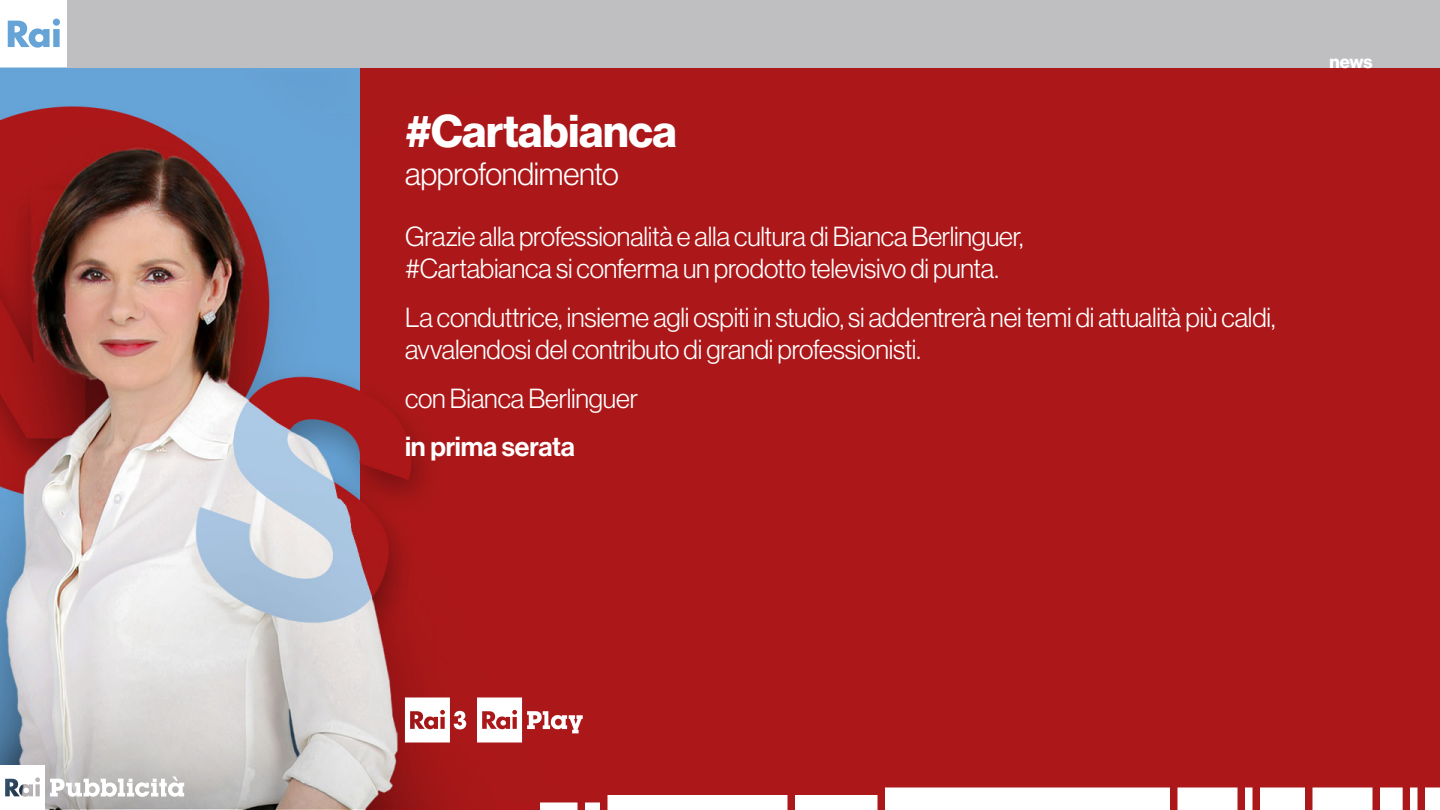
<style>
.page{position:relative;width:1440px;height:810px;background:#fff}
.page>*{position:absolute;margin:0;border:0;box-sizing:border-box;transform-origin:0 0}
.Titolo_slide_-_Neue{font:45px "N Haas Grotesk DS Pro 75 Bd";letter-spacing:-.005em;color:#fff}
._42_light_sx_25_2sot{font:31.5px "N Haas Grotesk DS Pro 45 Lt";letter-spacing:-.01em;color:#fff}
._36_light_sx_spazios{font:27px/32.4px "N Haas Grotesk DS Pro 45 Lt";letter-spacing:-.005em;color:#fff}
._36_medium_sx_spazio{font:27px "N Haas Grotesk DS Pro 65 Md";letter-spacing:-.005em;color:#fff}
.t1{font:18px "N Haas Grotesk DS Pro 75 Bd";color:#fff}
</style>
<div class="page">
<img style="left:0;top:68px;width:1440px;height:742px">
<svg style="left:0;top:765px;width:184px;height:45px"></svg>
<svg style="left:0;top:0;width:68px;height:68px"></svg>
<div style="left:68px;top:0;width:1372px;height:68px;background:#bfbfc2"></div>
<svg style="left:1425px;top:788px;width:15px;height:22px"></svg>
<svg style="left:1410px;top:788px;width:8px;height:22px"></svg>
<svg style="left:1380px;top:788px;width:23px;height:22px"></svg>
<svg style="left:1312px;top:788px;width:60px;height:22px"></svg>
<svg style="left:1260px;top:788px;width:45px;height:22px"></svg>
<svg style="left:1245px;top:788px;width:8px;height:22px"></svg>
<svg style="left:795px;top:795px;width:83px;height:15px"></svg>
<svg style="left:1177px;top:788px;width:60px;height:22px"></svg>
<svg style="left:885px;top:788px;width:285px;height:22px"></svg>
<svg style="left:585px;top:802px;width:15px;height:8px"></svg>
<svg style="left:540px;top:802px;width:38px;height:8px"></svg>
<svg style="left:608px;top:795px;width:180px;height:15px"></svg>
<svg style="left:405px;top:698px;width:61px;height:44px"></svg>
<svg style="left:477px;top:698px;width:106px;height:44px"></svg>
<p class="Titolo_slide_-_Neue" style="left:405px;top:105px;width:273px">#Cartabianca</p>
<p class="_42_light_sx_25_2sot" style="left:405px;top:156px;width:215px">approfondimento</p>
<p class="_36_light_sx_spazios" style="left:405px;top:220px;width:620px">Grazie alla professionalità e alla cultura di Bianca Berlinguer, #Cartabianca si conferma un prodotto televisivo di punta.</p>
<p class="_36_light_sx_spazios" style="left:405px;top:301px;width:872px">La conduttrice, insieme agli ospiti in studio, si addentrerà nei temi di attualità più caldi, avvalendosi del contributo di grandi professionisti.</p>
<p class="_36_light_sx_spazios" style="left:405px;top:382px;width:235px">con Bianca Berlinguer</p>
<p class="_36_medium_sx_spazio" style="left:405px;top:431px;width:171px">in prima serata</p>
<p class="t1" style="left:1330px;top:51px;width:44px">news</p>
</div>
